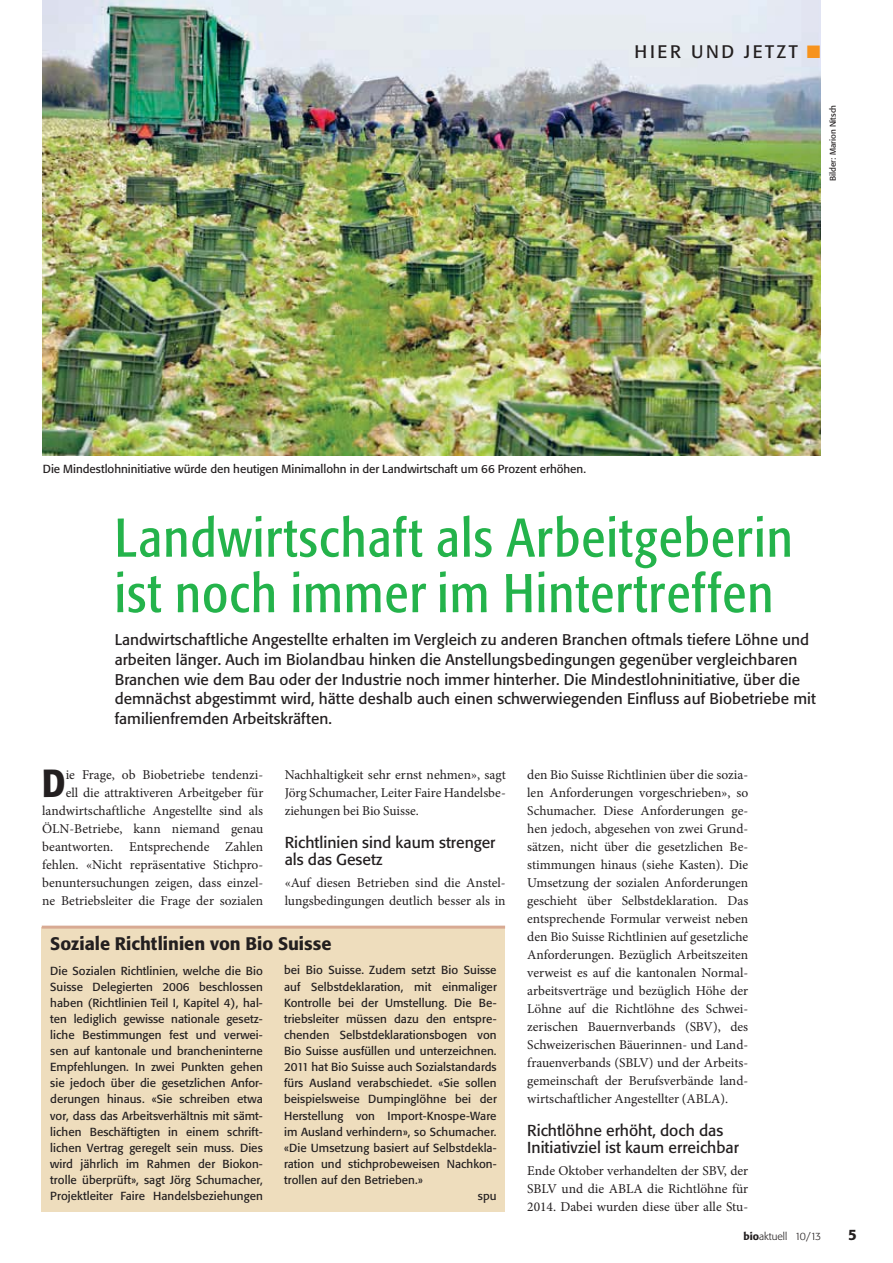
<style>
.page{position:relative;width:893px;height:1263px;background:#fff}
.page>*{position:absolute;margin:0;border:0;box-sizing:border-box;transform-origin:0 0}
.t1{font:condensed 54px/55.5px "Formata BQ";letter-spacing:.025em;color:#24b34b}
.t2{font:500 condensed 38.85px "Formata BQ";color:#231f20}
.t3{font:500 18px "Formata BQ";color:#231f20}
.t4{font:18px "Formata BQ";letter-spacing:.15em;color:#231f20}
.t5{font:15.75px/16.5px "Formata BQ";color:#231f20}
.t6{font:15.3px/19.8px "Formata BQ";letter-spacing:.005em;color:#231f20}
.t7{font:500 15px "Formata BQ";color:#231f20}
.t8{font:13.5px/18px "Minion Pro";color:#231f20;text-align:justify}
.t9{font:11.55px/16px "Formata BQ";letter-spacing:.005em;color:#231f20;text-align:justify}
.t10{font:300 10.5px "Formata BQ";color:#231f20}
.t11{font:8.25px "Formata BQ";color:#231f20}
.s1{color:#f7931d}
.s2{font-weight:500}
</style>
<div class="page">
<img style="left:43px;top:0;width:778px;height:455px">
<div style="left:42px;top:927px;width:463px;height:285px;background:#eeddbd"></div>
<hr style="left:42px;top:926px;width:463px;height:3px;background:#d8aa93">
<h3 class="t4" style="left:635px;top:42px;width:187px">HIER UND JETZT <span class="s1">■</span></h3>
<p class="t11" style="left:829px;top:181px;width:78px;rotate:-90deg">Bilder: Marion Nitsch</p>
<p class="t9" style="left:43px;top:461px;width:545px">Die Mindestlohninitiative würde den heutigen Minimallohn in der Landwirtschaft um 66 Prozent erhöhen.</p>
<h1 class="t1" style="left:115px;top:512px;width:679px">Landwirtschaft als Arbeitgeberin ist noch immer im Hintertreffen</h1>
<p class="t6" style="left:115px;top:630px;width:703px">Landwirtschaftliche Angestellte erhalten im Vergleich zu anderen Branchen oftmals tiefere Löhne und arbeiten länger. Auch im Biolandbau hinken die Anstellungsbedingungen gegenüber vergleichbaren Branchen wie dem Bau oder der Industrie noch immer hinterher. Die Mindestlohninitiative, über die demnächst abgestimmt wird, hätte deshalb auch einen schwerwiegenden Einfluss auf Biobetriebe mit familienfremden Arbeitskräften.</p>
<p class="t8" style="left:42px;top:767px;width:223px;text-align:right">ie Frage, ob Biobetriebe tendenzi-<br>ell die attraktiveren Arbeitgeber für landwirtschaftliche Angestellte sind als ÖLN-Betriebe, kann niemand genau beantworten. Entsprechende Zahlen fehlen. «Nicht repräsentative Stichpro&shy;benuntersuchungen zeigen, dass einzel&shy;ne Betriebsleiter die Frage der sozialen</p>
<h2 class="t2" style="left:42px;top:760px;width:25px">D</h2>
<p class="t8" style="left:285px;top:767px;width:223px">Nachhaltigkeit sehr ernst nehmen», sagt Jörg Schumacher, Leiter Faire Handelsbe&shy;ziehungen bei Bio Suisse.</p>
<p class="t5" style="left:285px;top:835px;width:212px">Richtlinien sind kaum strenger als das Gesetz</p>
<p class="t8" style="left:285px;top:875px;width:223px">«Auf diesen Betrieben sind die Anstel&shy;lungsbedingungen deutlich besser als in</p>
<h3 class="t3" style="left:50px;top:935px;width:283px">Soziale Richtlinien von Bio Suisse</h3>
<p class="t9" style="left:50px;top:963px;width:214px">Die Sozialen Richtlinien, welche die Bio Suisse Delegierten 2006 beschlossen haben (Richtlinien Teil I, Kapitel 4), hal&shy;ten lediglich gewisse nationale gesetz&shy;liche Bestimmungen fest und verwei&shy;sen auf kantonale und brancheninterne Empfehlungen. In zwei Punkten gehen sie jedoch über die gesetzlichen Anfor&shy;derungen hinaus. «Sie schreiben etwa vor, dass das Arbeitsverhältnis mit sämt&shy;lichen Beschäftigten in einem schrift&shy;lichen Vertrag geregelt sein muss. Dies wird jährlich im Rahmen der Biokon&shy;trolle überprüft», sagt Jörg Schumacher, Projektleiter Faire Handelsbeziehungen</p>
<p class="t9" style="left:284px;top:963px;width:214px">bei Bio Suisse. Zudem setzt Bio Suisse</p>
<p class="t9" style="left:284px;top:979px;width:214px">auf Selbstdeklaration, mit einmaliger</p>
<p class="t9" style="left:284px;top:995px;width:214px">Kontrolle bei der Umstellung. Die Be-</p>
<p class="t9" style="left:284px;top:1011px;width:214px">triebsleiter müssen dazu den entspre-</p>
<p class="t9" style="left:284px;top:1027px;width:214px">chenden Selbstdeklarationsbogen von</p>
<p class="t9" style="left:284px;top:1044px;width:214px">Bio Suisse ausfüllen und unterzeichnen.</p>
<p class="t9" style="left:284px;top:1060px;width:214px">2011 hat Bio Suisse auch Sozialstandards</p>
<p class="t9" style="left:284px;top:1076px;width:214px">fürs Ausland verabschiedet. «Sie sollen</p>
<p class="t9" style="left:284px;top:1092px;width:214px">beispielsweise Dumpinglöhne bei der</p>
<p class="t9" style="left:284px;top:1108px;width:214px">Herstellung von Import-Knospe-Ware</p>
<p class="t9" style="left:284px;top:1124px;width:214px">im Ausland verhindern», so Schumacher.</p>
<p class="t9" style="left:284px;top:1140px;width:214px">«Die Umsetzung basiert auf Selbstdekla-</p>
<p class="t9" style="left:284px;top:1156px;width:214px">ration und stichprobeweisen Nachkon-</p>
<p class="t9" style="left:284px;top:1172px;width:140px">trollen auf den Betrieben.»</p>
<p class="t9" style="left:478px;top:1189px;width:20px">spu</p>
<p class="t8" style="left:527px;top:767px;width:223px">den Bio Suisse Richtlinien über die sozia&shy;len Anforderungen vorgeschrieben», so Schumacher. Diese Anforderungen ge&shy;hen jedoch, abgesehen von zwei Grund&shy;sätzen, nicht über die gesetzlichen Be&shy;stimmungen hinaus (siehe Kasten). Die Umsetzung der sozialen Anforderungen geschieht über Selbstdeklaration. Das entsprechende Formular verweist neben den Bio Suisse Richtlinien auf gesetzliche Anforderungen. Bezüglich Arbeitszeiten verweist es auf die kantonalen Normal&shy;arbeitsverträge und bezüglich Höhe der Löhne auf die Richtlöhne des Schwei&shy;zerischen Bauernverbands (SBV), des Schweizerischen Bäuerinnen- und Land&shy;frauenverbands (SBLV) und der Arbeits&shy;gemeinschaft der Berufsverbände land&shy;wirtschaftlicher Angestellter (ABLA).</p>
<p class="t5" style="left:527px;top:1123px;width:213px">Richtlöhne erhöht, doch das<br>Initiativziel ist kaum erreichbar</p>
<p class="t8" style="left:527px;top:1163px;width:223px">Ende Oktober verhandelten der SBV, der SBLV und die ABLA die Richtlöhne für 2014. Dabei wurden diese über alle Stu-</p>
<p class="t10" style="left:743px;top:1232px;width:79px"><span class="s2">bio</span>aktuell 10/13</p>
<p class="t7" style="left:848px;top:1228px;width:10px">5</p>
</div>
